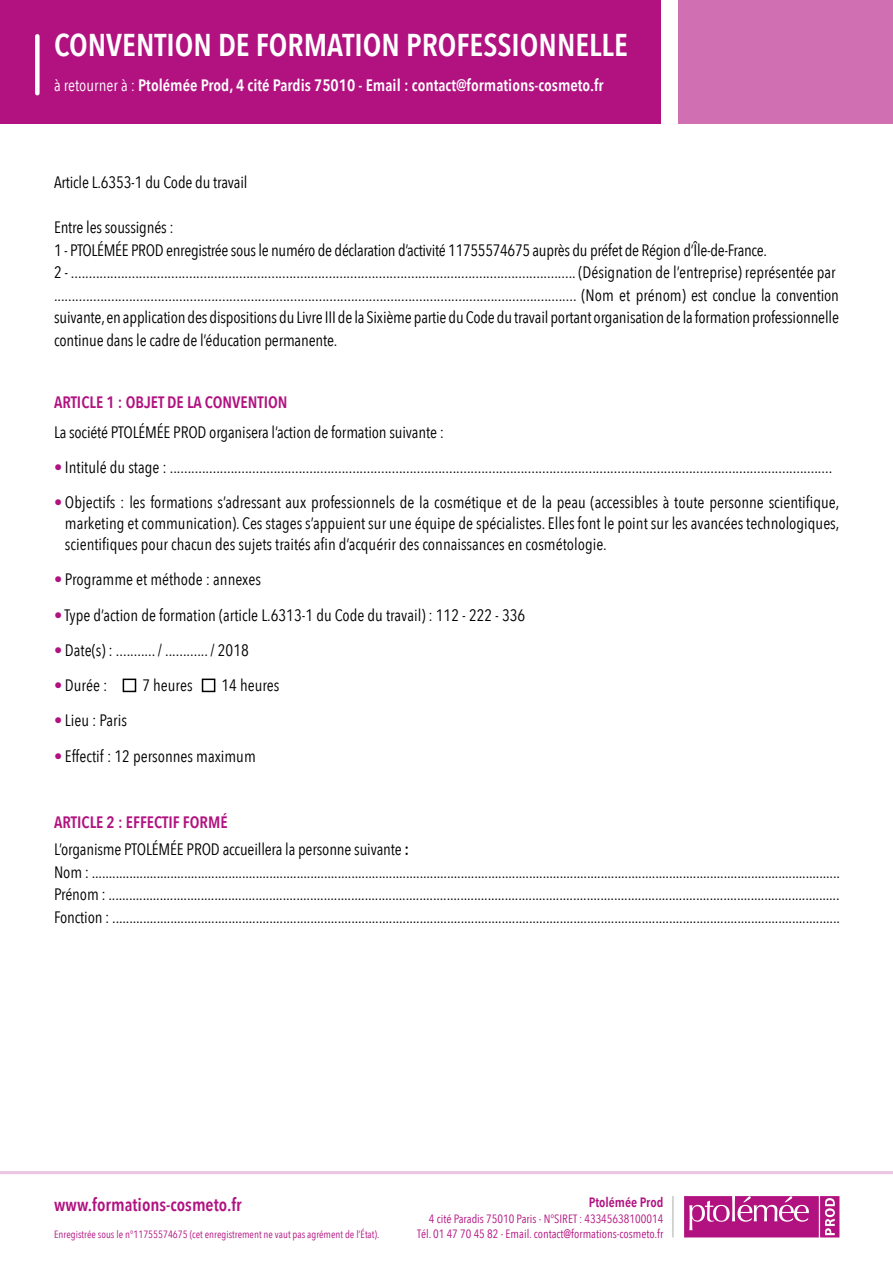
<style>
.page{position:relative;width:893px;height:1263px;background:#fff}
.page>*{position:absolute;margin:0;border:0;box-sizing:border-box;transform-origin:0 0}
.t1{font:600 31.5px "Avenir Next Condensed";color:#fff}
.t2{font:600 18px "Avenir Next Condensed";color:#b11280}
.t3{font:16.5px/22.5px "Avenir Next Condensed";letter-spacing:-.01em;color:#000}
.t4{font:600 16.5px "Avenir Next Condensed";color:#fff}
.t5{font:600 16.5px "Avenir Next Condensed";color:#b11280}
.t6{font:600 13.5px "Avenir Next Condensed";color:#b11280}
.t7{font:12px/14.4px "Avenir Next Condensed";color:#b11280;text-align:right}
.t8{font:10.5px "Avenir Next Condensed";color:#b11280}
.s1{font-weight:400}
.s2{color:#b11280}
.s3{font-weight:600;color:#b11280}
.s4{font-weight:600}
</style>
<div class="page">
<svg style="left:684px;top:1196px;width:155px;height:41px;background:#be3995"></svg>
<hr style="left:672px;top:1196px;width:1px;height:41px;background:#000">
<hr style="left:0;top:1171px;width:893px;height:3px;background:#b11280">
<div style="left:679px;top:0;width:214px;height:123px;background:#d070b2"></div>
<div style="left:0;top:0;width:661px;height:123px;background:#b11280"></div>
<div style="left:35px;top:36px;width:5px;height:57px;background:#fff"></div>
<div style="left:123px;top:678px;width:13px;height:14px;border:2px solid #000"></div>
<div style="left:202px;top:678px;width:13px;height:14px;border:2px solid #000"></div>
<h1 class="t1" style="left:54px;top:18px;width:575px">CONVENTION DE FORMATION PROFESSIONNELLE</h1>
<p class="t4" style="left:54px;top:71px;width:551px"><span class="s1">à retourner à :</span> Ptolémée Prod, 4 cité Pardis 75010 - Email : contact@formations-cosmeto.fr</p>
<p class="t3" style="left:54px;top:170px;width:195px">Article L.6353-1 du Code du travail</p>
<p class="t3" style="left:54px;top:215px;width:786px">Entre les soussignés :<br>1 - PTOLÉMÉE PROD enregistrée sous le numéro de déclaration d’activité 11755574675 auprès du préfet de Région d’Île-de-France.<br>2 - ............................................................................................................................................. (Désignation de l’entreprise) représentée par .................................................................................................................................................. (Nom et prénom) est conclue la convention suivante, en application des dispositions du Livre III de la Sixième partie du Code du travail portant organisation de la formation professionnelle continue dans le cadre de l’éducation permanente.</p>
<p class="t5" style="left:54px;top:387px;width:235px">ARTICLE 1 : OBJET DE LA CONVENTION</p>
<p class="t3" style="left:54px;top:420px;width:391px">La société PTOLÉMÉE PROD organisera l’action de formation suivante :</p>
<p class="t3" style="left:54px;top:455px;width:780px"><span class="s2">•</span> Intitulé du stage : .........................................................................................................................................................................................</p>
<p class="t3" style="left:65px;top:491px;width:776px;line-height:21px;text-align:justify;text-indent:-11px"><span class="s2">•</span> Objectifs : les formations s’adressant aux professionnels de la cosmétique et de la peau (accessibles à toute personne scientifique, marketing et communication). Ces stages s’appuient sur une équipe de spécialistes. Elles font le point sur les avancées technologiques, scientifiques pour chacun des sujets traités afin d’acquérir des connaissances en cosmétologie.</p>
<p class="t3" style="left:54px;top:568px;width:209px"><span class="s2">•</span> Programme et méthode : annexes</p>
<p class="t3" style="left:54px;top:603px;width:473px"><span class="s2">•</span> Type d’action de formation (article L.6313-1 du Code du travail) : 112 - 222 - 336</p>
<p class="t3" style="left:54px;top:638px;width:196px"><span class="s2">•</span> Date(s) : ........... / ............ / 2018</p>
<p class="t3" style="left:54px;top:673px;width:55px"><span class="s2">•</span> Durée :</p>
<p class="t3" style="left:142px;top:673px;width:52px">7 heures</p>
<p class="t3" style="left:221px;top:673px;width:60px">14 heures</p>
<p class="t3" style="left:54px;top:708px;width:75px"><span class="s2">•</span> Lieu : Paris</p>
<p class="t3" style="left:54px;top:744px;width:203px"><span class="s2">•</span> Effectif : 12 personnes maximum</p>
<p class="t3" style="left:54px;top:808px;width:356px;line-height:27px"><span class="s3">ARTICLE 2 : EFFECTIF FORMÉ<br></span>L’organisme PTOLÉMÉE PROD accueillera la personne suivante <span class="s4">:</span></p>
<p class="t3" style="left:54px;top:860px;width:787px;text-align:justify">Nom : ...........................................................................................................................................................................................................................<br>Prénom : ......................................................................................................................................................................................................................<br>Fonction : .....................................................................................................................................................................................................................</p>
<p class="t2" style="left:54px;top:1189px;width:189px">www.formations-cosmeto.fr</p>
<p class="t8" style="left:54px;top:1225px;width:327px">Enregistrée sous le n°11755574675 (cet enregistrement ne vaut pas agrément de l’État).</p>
<p class="t6" style="left:589px;top:1190px;width:76px">Ptolémée Prod</p>
<p class="t7" style="left:417px;top:1211px;width:248px">4 cité Paradis 75010 Paris - N°SIRET : 43345638100014<br>Tél. 01 47 70 45 82 - Email. contact@formations-cosmeto.fr</p>
</div>
